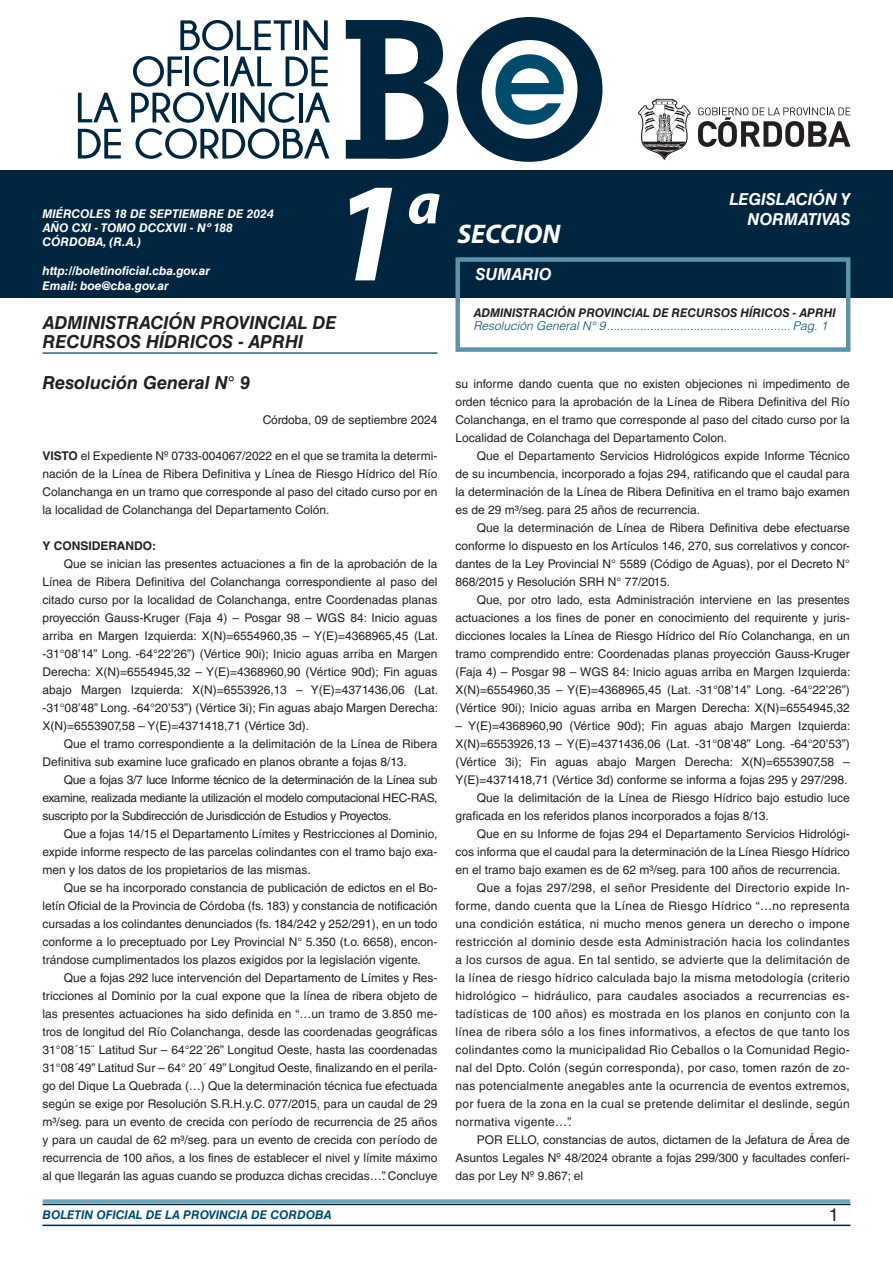
<style>
.page{position:relative;width:893px;height:1263px;background:#fff}
.page>*{position:absolute;margin:0;border:0;box-sizing:border-box;transform-origin:0 0}
.t1{font:italic 700 142.5px "Myriad Pro";color:#fff}
.t2{font:italic 700 60px "Myriad Pro";color:#fff}
.t3{font:italic 700 27px "Myriad Pro";color:#fff}
.NOMBRE_DE_MINISTERIO{font:italic 700 18px "Helvetica LT Std";color:#231f20}
.t4{font:18px "Helvetica LT Std";color:#231f20}
.t5{font:italic 700 16.5px/19.8px "Helvetica LT Std";color:#fff;text-align:right}
.TEXTO_BASE{font:12px/18px "Helvetica LT Std";color:#231f20;text-align:justify}
.t6{font:italic 700 12px/14.4px "Helvetica LT Std";color:#fff}
.Res__y_Dec{font:italic 300 12px "Helvetica LT Std";color:#004b6c}
.TITULO_bold{font:italic 700 12px "Helvetica LT Std";color:#231f20}
.t7{font:italic 700 12px "Helvetica LT Std";color:#004b6c}
.FECHA{font:12px "Helvetica LT Std";color:#231f20}
.TEXTO_BASE-2{font:700 12px "Helvetica LT Std";color:#231f20}
.s1{font-weight:700}
</style>
<div class="page">
<div style="left:0;top:170px;width:893px;height:128px;background:#00263f"></div>
<svg style="left:346px;top:20px;width:102px;height:139px"></svg>
<svg style="left:457px;top:17px;width:145px;height:145px"></svg>
<svg style="left:180px;top:20px;width:112px;height:30px"></svg>
<hr style="left:295px;top:20px;width:4px;height:30px;background:#00263f">
<svg style="left:303px;top:20px;width:25px;height:30px"></svg>
<svg style="left:78px;top:93px;width:40px;height:29px"></svg>
<svg style="left:78px;top:129px;width:43px;height:30px"></svg>
<svg style="left:131px;top:56px;width:199px;height:103px"></svg>
<hr style="left:43px;top:1224px;width:807px;height:2px;background:#00263f">
<div style="left:42px;top:1198px;width:809px;height:8px;background:#fff;opacity:.75"></div>
<svg style="left:638px;top:99px;width:53px;height:61px"></svg>
<svg style="left:698px;top:107px;width:152px;height:40px"></svg>
<div style="left:455px;top:257px;width:395px;height:95px;border:4px solid #5c93aa"></div>
<hr style="left:43px;top:352px;width:394px;height:2px;background:#00263f">
<h1 class="t1" style="left:329px;top:140px;width:79px">1</h1>
<h2 class="t2" style="left:407px;top:164px;width:35px">a</h2>
<p class="t6" style="left:43px;top:206px;width:233px">MIÉRCOLES 18 DE SEPTIEMBRE DE 2024<br>AÑO CXI - TOMO DCCXVII - Nº 188<br>CÓRDOBA, (R.A.)</p>
<p class="t6" style="left:43px;top:264px;width:169px">http://boletinoficial.cba.gov.ar<br>Email: boe@cba.gov.ar</p>
<h3 class="t5" style="left:475px;top:264px;width:78px">SUMARIO</h3>
<h3 class="t3" style="left:457px;top:216px;width:104px">SECCION</h3>
<h3 class="t5" style="left:729px;top:189px;width:123px">LEGISLACIÓN Y<br>NORMATIVAS</h3>
<p class="TITULO_bold" style="left:473px;top:305px;width:364px">ADMINISTRACIÓN PROVINCIAL DE RECURSOS HÍRICOS - APRHI</p>
<p class="NOMBRE_DE_MINISTERIO" style="left:43px;top:311px;width:296px">ADMINISTRACIÓN PROVINCIAL DE</p>
<p class="Res__y_Dec" style="left:473px;top:319px;width:356px">Resolución General N° 9....................................................... Pag. 1</p>
<p class="NOMBRE_DE_MINISTERIO" style="left:43px;top:331px;width:262px">RECURSOS HÍDRICOS - APRHI</p>
<p class="NOMBRE_DE_MINISTERIO" style="left:43px;top:372px;width:209px">Resolución General N° 9</p>
<p class="FECHA" style="left:263px;top:413px;width:176px">Córdoba, 09 de septiembre 2024</p>
<p class="TEXTO_BASE" style="left:43px;top:447px;width:396px"><span class="s1">VISTO</span> el Expediente Nº 0733-004067/2022 en el que se tramita la determi&shy;nación de la Línea de Ribera Definitiva y Línea de Riesgo Hídrico del Río Colanchanga en un tramo que corresponde al paso del citado curso por en la localidad de Colanchanga del Departamento Colón.</p>
<p class="TEXTO_BASE-2" style="left:43px;top:538px;width:115px">Y CONSIDERANDO:</p>
<p class="TEXTO_BASE" style="left:43px;top:555px;width:397px;text-indent:21px">Que se inician las presentes actuaciones a fin de la aprobación de la Línea de Ribera Definitiva del Colanchanga correspondiente al paso del citado curso por la localidad de Colanchanga, entre Coordenadas planas proyección Gauss-Kruger (Faja 4) – Posgar 98 – WGS 84: Inicio aguas arriba en Margen Izquierda: X(N)=6554960,35 – Y(E)=4368965,45 (Lat. -31°08’14” Long. -64°22’26”) (Vértice 90i); Inicio aguas arriba en Margen Derecha: X(N)=6554945,32 – Y(E)=4368960,90 (Vértice 90d); Fin aguas abajo Margen Izquierda: X(N)=6553926,13 – Y(E)=4371436,06 (Lat. -31°08’48” Long. -64°20’53”) (Vértice 3i); Fin aguas abajo Margen Derecha:<br>X(N)=6553907,58 – Y(E)=4371418,71 (Vértice 3d).</p>
<p class="TEXTO_BASE" style="left:43px;top:735px;width:396px;text-indent:21px">Que el tramo correspondiente a la delimitación de la Línea de Ribera<br>Definitiva sub examine luce graficado en planos obrante a fojas 8/13.</p>
<p class="TEXTO_BASE" style="left:43px;top:771px;width:396px;text-indent:21px">Que a fojas 3/7 luce Informe técnico de la determinación de la Línea sub examine, realizada mediante la utilización el modelo computacional HEC-RAS, suscripto por la Subdirección de Jurisdicción de Estudios y Proyectos.</p>
<p class="TEXTO_BASE" style="left:43px;top:825px;width:396px;text-indent:21px">Que a fojas 14/15 el Departamento Límites y Restricciones al Dominio, expide informe respecto de las parcelas colindantes con el tramo bajo exa&shy;men y los datos de los propietarios de las mismas.</p>
<p class="TEXTO_BASE" style="left:43px;top:879px;width:396px;text-indent:21px">Que se ha incorporado constancia de publicación de edictos en el Bo&shy;letín Oficial de la Provincia de Córdoba (fs. 183) y constancia de notificación cursadas a los colindantes denunciados (fs. 184/242 y 252/291), en un todo conforme a lo preceptuado por Ley Provincial N° 5.350 (t.o. 6658), encon&shy;trándose cumplimentados los plazos exigidos por la legislación vigente.</p>
<p class="TEXTO_BASE" style="left:43px;top:969px;width:396px;text-indent:21px">Que a fojas 292 luce intervención del Departamento de Límites y Res&shy;tricciones al Dominio por la cual expone que la línea de ribera objeto de las presentes actuaciones ha sido definida en “…un tramo de 3.850 me&shy;tros de longitud del Río Colanchanga, desde las coordenadas geográficas 31°08´15¨ Latitud Sur – 64°22´26” Longitud Oeste, hasta las coordenadas 31°08´49” Latitud Sur – 64° 20´ 49” Longitud Oeste, finalizando en el perila&shy;go del Dique La Quebrada (…) Que la determinación técnica fue efectuada según se exige por Resolución S.R.H.y.C. 077/2015, para un caudal de 29 m³/seg. para un evento de crecida con período de recurrencia de 25 años y para un caudal de 62 m³/seg. para un evento de crecida con período de recurrencia de 100 años, a los fines de establecer el nivel y límite máximo al que llegarán las aguas cuando se produzca dichas crecidas…”. Concluye</p>
<p class="TEXTO_BASE" style="left:455px;top:375px;width:396px">su informe dando cuenta que no existen objeciones ni impedimento de orden técnico para la aprobación de la Línea de Ribera Definitiva del Río Colanchanga, en el tramo que corresponde al paso del citado curso por la Localidad de Colanchaga del Departamento Colon.</p>
<p class="TEXTO_BASE" style="left:455px;top:447px;width:396px;text-indent:21px">Que el Departamento Servicios Hidrológicos expide Informe Técnico de su incumbencia, incorporado a fojas 294, ratificando que el caudal para la determinación de la Línea de Ribera Definitiva en el tramo bajo examen es de 29 m³/seg. para 25 años de recurrencia.</p>
<p class="TEXTO_BASE" style="left:455px;top:519px;width:396px;text-indent:21px">Que la determinación de Línea de Ribera Definitiva debe efectuarse conforme lo dispuesto en los Artículos 146, 270, sus correlativos y concor&shy;dantes de la Ley Provincial N° 5589 (Código de Aguas), por el Decreto N° 868/2015 y Resolución SRH N° 77/2015.</p>
<p class="TEXTO_BASE" style="left:455px;top:591px;width:396px;text-indent:21px">Que, por otro lado, esta Administración interviene en las presentes actuaciones a los fines de poner en conocimiento del requirente y juris&shy;dicciones locales la Línea de Riesgo Hídrico del Río Colanchanga, en un tramo comprendido entre: Coordenadas planas proyección Gauss-Kruger (Faja 4) – Posgar 98 – WGS 84: Inicio aguas arriba en Margen Izquierda:<br>X(N)=6554960,35 – Y(E)=4368965,45 (Lat. -31°08’14” Long. -64°22’26”) (Vértice 90i); Inicio aguas arriba en Margen Derecha: X(N)=6554945,32</p>
<p class="TEXTO_BASE" style="left:455px;top:717px;width:396px">– Y(E)=4368960,90 (Vértice 90d); Fin aguas abajo Margen Izquierda:<br>X(N)=6553926,13 – Y(E)=4371436,06 (Lat. -31°08’48” Long. -64°20’53”) (Vértice 3i); Fin aguas abajo Margen Derecha: X(N)=6553907,58 – Y(E)=4371418,71 (Vértice 3d) conforme se informa a fojas 295 y 297/298.</p>
<p class="TEXTO_BASE" style="left:455px;top:789px;width:396px;text-indent:21px">Que la delimitación de la Línea de Riesgo Hídrico bajo estudio luce graficada en los referidos planos incorporados a fojas 8/13.</p>
<p class="TEXTO_BASE" style="left:455px;top:825px;width:396px;text-indent:21px">Que en su Informe de fojas 294 el Departamento Servicios Hidrológi&shy;cos informa que el caudal para la determinación de la Línea Riesgo Hídrico en el tramo bajo examen es de 62 m³/seg. para 100 años de recurrencia.</p>
<p class="TEXTO_BASE" style="left:455px;top:879px;width:396px;text-indent:21px">Que a fojas 297/298, el señor Presidente del Directorio expide In&shy;forme, dando cuenta que la Línea de Riesgo Hídrico “…no representa una condición estática, ni mucho menos genera un derecho o impone restricción al dominio desde esta Administración hacia los colindantes a los cursos de agua. En tal sentido, se advierte que la delimitación de la línea de riesgo hídrico calculada bajo la misma metodología (criterio hidrológico – hidráulico, para caudales asociados a recurrencias es&shy;tadísticas de 100 años) es mostrada en los planos en conjunto con la línea de ribera sólo a los fines informativos, a efectos de que tanto los colindantes como la municipalidad Rio Ceballos o la Comunidad Regio&shy;nal del Dpto. Colón (según corresponda), por caso, tomen razón de zo&shy;nas potencialmente anegables ante la ocurrencia de eventos extremos, por fuera de la zona en la cual se pretende delimitar el deslinde, según normativa vigente…”.</p>
<p class="TEXTO_BASE" style="left:455px;top:1131px;width:396px;text-indent:21px">POR ELLO, constancias de autos, dictamen de la Jefatura de Área de Asuntos Legales Nº 48/2024 obrante a fojas 299/300 y facultades conferi&shy;das por Ley Nº 9.867; el</p>
<p class="t7" style="left:43px;top:1208px;width:290px">BOLETIN OFICIAL DE LA PROVINCIA DE CORDOBA</p>
<p class="t4" style="left:829px;top:1204px;width:12px">1</p>
</div>
